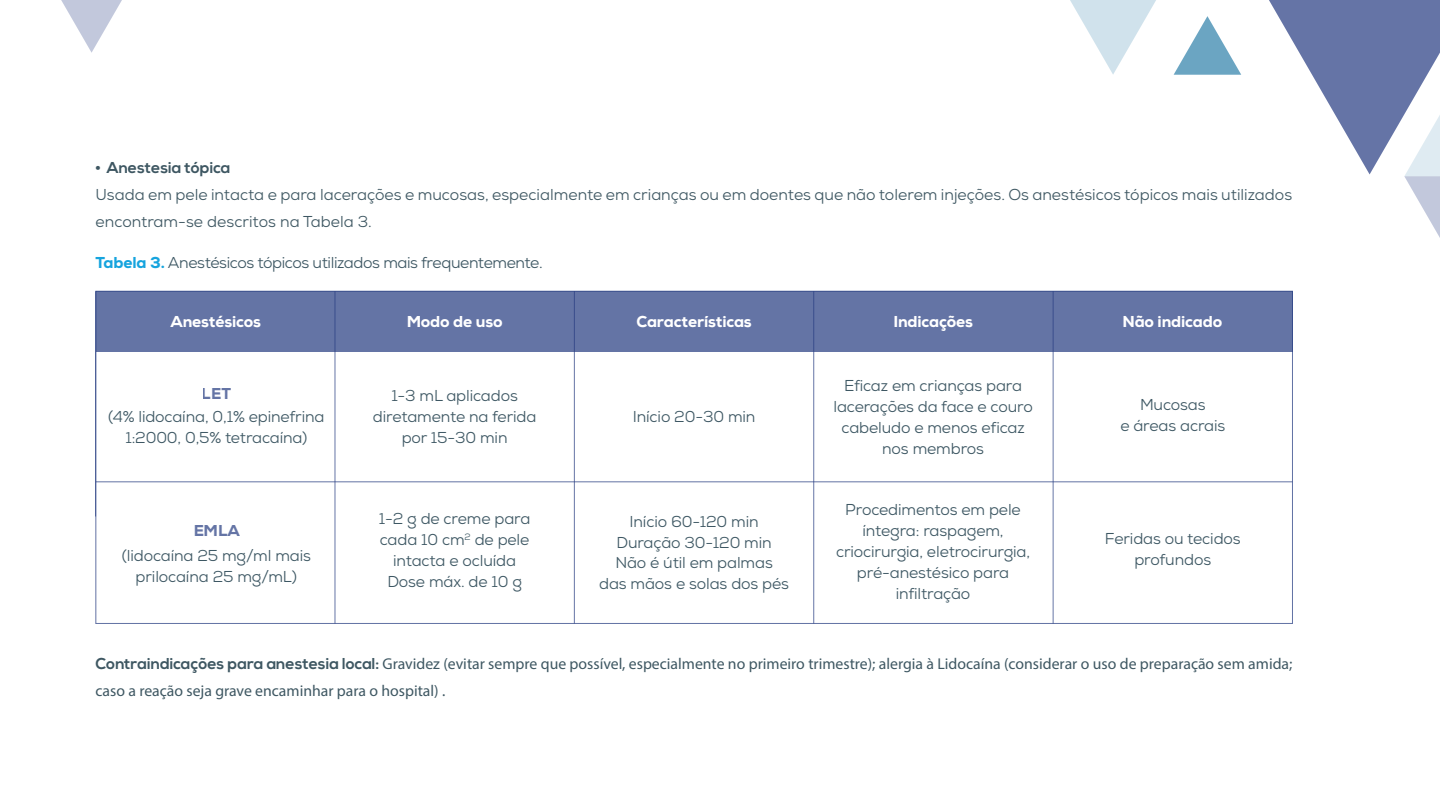
<style>
.page{position:relative;width:1440px;height:810px;background:#fff}
.page>*{position:absolute;margin:0;border:0;box-sizing:border-box;transform-origin:0 0}
.t1{font:15.75px/21px "Nexa";letter-spacing:-.01em;color:#3d5763;text-align:center}
.t2{font:15.75px/27px "Myriad Pro";color:#3e5762}
.t3{font:15.75px/27px "Nexa";color:#3e5762}
.t4{font:800 15.75px "Nexa";letter-spacing:-.01em;color:#fff}
.t5{font:700 15.75px "Nexa";color:#3e5762}
.t6{font:800 15.75px "Nexa";letter-spacing:-.01em;color:#263c81}
.s1{font-weight:800;color:#16a4de}
.s2{font-family:"Nexa";font-weight:700}
</style>
<div class="page">
<svg style="left:1070px;top:0;width:370px;height:238px"></svg>
<hr style="left:335px;top:291px;width:1px;height:332px;background:#263c81">
<hr style="left:574px;top:291px;width:1px;height:332px;background:#263c81">
<hr style="left:813px;top:291px;width:1px;height:332px;background:#263c81">
<hr style="left:1053px;top:291px;width:1px;height:332px;background:#263c81">
<hr style="left:96px;top:481px;width:1196px;height:1px;background:#263c81">
<div style="left:96px;top:291px;width:1196px;height:60px;background:#6474a5"></div>
<svg style="left:61px;top:0;width:61px;height:53px"></svg>
<p class="t5" style="left:96px;top:158px;width:136px">• Anestesia tópica</p>
<p class="t3" style="left:96px;top:181px;width:1198px">Usada em pele intacta e para lacerações e mucosas, especialmente em crianças ou em doentes que não tolerem injeções. Os anestésicos tópicos mais utilizados encontram-se descritos na Tabela 3.</p>
<p class="t1" style="left:96px;top:252px;width:449px"><span class="s1">Tabela 3.</span> Anestésicos tópicos utilizados mais frequentemente.</p>
<p class="t4" style="left:170px;top:312px;width:92px">Anestésicos</p>
<p class="t4" style="left:407px;top:312px;width:97px">Modo de uso</p>
<p class="t4" style="left:636px;top:312px;width:117px">Características</p>
<p class="t4" style="left:893px;top:312px;width:81px">Indicações</p>
<p class="t4" style="left:1123px;top:312px;width:101px">Não indicado</p>
<p class="t6" style="left:202px;top:384px;width:31px">LET</p>
<p class="t1" style="left:373px;top:385px;width:165px">1-3 mL aplicados diretamente na ferida por 15-30 min</p>
<p class="t1" style="left:108px;top:406px;width:218px">(4% lidocaína, 0,1% epinefrina<br>1:2000, 0,5% tetracaína)</p>
<p class="t1" style="left:633px;top:406px;width:124px">Início 20-30 min</p>
<p class="t1" style="left:833px;top:375px;width:201px">Eficaz em crianças para lacerações da face e couro cabeludo e menos eficaz nos membros</p>
<p class="t6" style="left:193px;top:521px;width:48px">EMLA</p>
<p class="t1" style="left:122px;top:545px;width:191px">(lidocaína 25 mg/ml mais prilocaína 25 mg/mL)</p>
<p class="t1" style="left:379px;top:508px;width:153px">1-2 g de creme para cada 10 cm<sup>2</sup> de pele intacta e ocluída<br>Dose máx. de 10 g</p>
<p class="t1" style="left:599px;top:511px;width:191px">Início 60-120 min<br>Duração 30-120 min<br>Não é útil em palmas<br>das mãos e solas dos pés</p>
<p class="t1" style="left:836px;top:499px;width:196px">Procedimentos em pele íntegra: raspagem, criocirurgia, eletrocirurgia, pré-anestésico para infiltração</p>
<p class="t1" style="left:1120px;top:394px;width:106px">Mucosas<br>e áreas acrais</p>
<p class="t1" style="left:1105px;top:528px;width:137px">Feridas ou tecidos profundos</p>
<p class="t2" style="left:96px;top:650px;width:1198px"><span class="s2">Contraindicações para anestesia local:</span> Gravidez (evitar sempre que possível, especialmente no primeiro trimestre); alergia à Lidocaína (considerar o uso de preparação sem amida; caso a reação seja grave encaminhar para o hospital) .</p>
</div>
